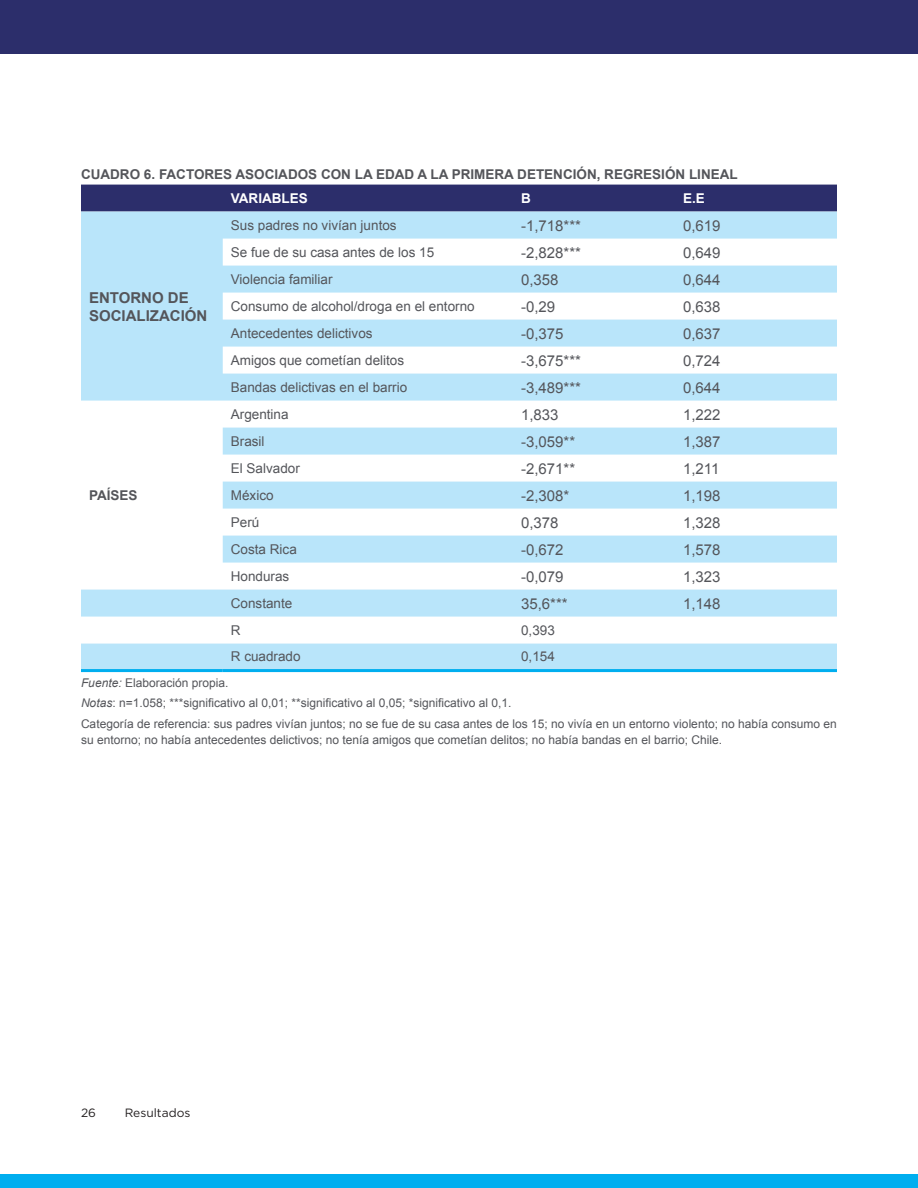
<style>
.page{position:relative;width:918px;height:1188px;background:#fff}
.page>*{position:absolute;margin:0;border:0;box-sizing:border-box;transform-origin:0 0}
.Table_BODY{font:15px "Arial";color:#54555a}
.Table-HEAD{font:700 15px/18px "Arial";color:#54555a}
.Table_BODY-2{font:13.5px "Arial";color:#54555a}
.Table-TITLE{font:700 13.5px "Arial";color:#54555a}
.Table-HEAD-2{font:700 13.5px "Arial";color:#fff}
.Table-HEAD-3{font:700 13.5px "Arial";color:#54555a}
.Table-NOTES{font:12px/16.5px "Arial";color:#54555a}
.t1{font:12px "Gotham";color:#231f20}
.s1{font-style:italic}
</style>
<div class="page">
<div style="left:0;top:1174px;width:918px;height:14px;background:#00aeef"></div>
<div style="left:0;top:0;width:918px;height:54px;background:#2c2e6b"></div>
<div style="left:81px;top:185px;width:756px;height:27px;background:#2c2e6b"></div>
<svg style="left:81px;top:212px;width:756px;height:457px;fill:#b9e5fa"></svg>
<hr style="left:81px;top:669px;width:142px;height:3px;background:#00aeef">
<hr style="left:223px;top:669px;width:290px;height:3px;background:#00aeef">
<hr style="left:513px;top:669px;width:162px;height:3px;background:#00aeef">
<hr style="left:675px;top:669px;width:162px;height:3px;background:#00aeef">
<p class="Table-TITLE" style="left:81px;top:165px;width:658px">CUADRO 6. FACTORES ASOCIADOS CON LA EDAD A LA PRIMERA DETENCIÓN, REGRESIÓN LINEAL</p>
<p class="Table-HEAD-2" style="left:231px;top:189px;width:79px">VARIABLES</p>
<p class="Table-HEAD-2" style="left:521px;top:189px;width:11px">B</p>
<p class="Table-HEAD-2" style="left:683px;top:189px;width:23px">E.E</p>
<p class="Table-HEAD" style="left:89px;top:289px;width:120px">ENTORNO DE<br>SOCIALIZACIÓN</p>
<p class="Table-HEAD-3" style="left:89px;top:486px;width:50px">PAÍSES</p>
<p class="Table_BODY-2" style="left:231px;top:216px;width:167px">Sus padres no vivían juntos</p>
<p class="Table_BODY" style="left:521px;top:215px;width:62px">-1,718***</p>
<p class="Table_BODY" style="left:683px;top:215px;width:39px">0,619</p>
<p class="Table_BODY-2" style="left:231px;top:243px;width:205px">Se fue de su casa antes de los 15</p>
<p class="Table_BODY" style="left:521px;top:242px;width:62px">-2,828***</p>
<p class="Table_BODY" style="left:683px;top:242px;width:39px">0,649</p>
<p class="Table_BODY-2" style="left:231px;top:270px;width:103px">Violencia familiar</p>
<p class="Table_BODY" style="left:521px;top:269px;width:39px">0,358</p>
<p class="Table_BODY" style="left:683px;top:269px;width:39px">0,644</p>
<p class="Table_BODY-2" style="left:231px;top:297px;width:245px">Consumo de alcohol/droga en el entorno</p>
<p class="Table_BODY" style="left:521px;top:296px;width:36px">-0,29</p>
<p class="Table_BODY" style="left:683px;top:296px;width:39px">0,638</p>
<p class="Table_BODY-2" style="left:231px;top:324px;width:143px">Antecedentes delictivos</p>
<p class="Table_BODY" style="left:521px;top:323px;width:44px">-0,375</p>
<p class="Table_BODY" style="left:683px;top:323px;width:39px">0,637</p>
<p class="Table_BODY-2" style="left:231px;top:351px;width:175px">Amigos que cometían delitos</p>
<p class="Table_BODY" style="left:521px;top:350px;width:62px">-3,675***</p>
<p class="Table_BODY" style="left:683px;top:350px;width:39px">0,724</p>
<p class="Table_BODY-2" style="left:231px;top:378px;width:178px">Bandas delictivas en el barrio</p>
<p class="Table_BODY" style="left:521px;top:377px;width:62px">-3,489***</p>
<p class="Table_BODY" style="left:683px;top:377px;width:39px">0,644</p>
<p class="Table_BODY-2" style="left:231px;top:405px;width:59px">Argentina</p>
<p class="Table_BODY" style="left:521px;top:404px;width:39px">1,833</p>
<p class="Table_BODY" style="left:683px;top:404px;width:39px">1,222</p>
<p class="Table_BODY-2" style="left:231px;top:432px;width:35px">Brasil</p>
<p class="Table_BODY" style="left:521px;top:431px;width:56px">-3,059**</p>
<p class="Table_BODY" style="left:683px;top:431px;width:39px">1,387</p>
<p class="Table_BODY-2" style="left:231px;top:459px;width:71px">El Salvador</p>
<p class="Table_BODY" style="left:521px;top:458px;width:56px">-2,671**</p>
<p class="Table_BODY" style="left:683px;top:458px;width:38px">1,211</p>
<p class="Table_BODY-2" style="left:231px;top:486px;width:44px">México</p>
<p class="Table_BODY" style="left:521px;top:485px;width:50px">-2,308*</p>
<p class="Table_BODY" style="left:683px;top:485px;width:39px">1,198</p>
<p class="Table_BODY-2" style="left:231px;top:513px;width:30px">Perú</p>
<p class="Table_BODY" style="left:521px;top:512px;width:39px">0,378</p>
<p class="Table_BODY" style="left:683px;top:512px;width:39px">1,328</p>
<p class="Table_BODY-2" style="left:231px;top:540px;width:68px">Costa Rica</p>
<p class="Table_BODY" style="left:521px;top:539px;width:44px">-0,672</p>
<p class="Table_BODY" style="left:683px;top:539px;width:39px">1,578</p>
<p class="Table_BODY-2" style="left:231px;top:567px;width:60px">Honduras</p>
<p class="Table_BODY" style="left:521px;top:566px;width:44px">-0,079</p>
<p class="Table_BODY" style="left:683px;top:566px;width:39px">1,323</p>
<p class="Table_BODY-2" style="left:231px;top:594px;width:63px">Constante</p>
<p class="Table_BODY" style="left:521px;top:593px;width:48px">35,6***</p>
<p class="Table_BODY" style="left:683px;top:593px;width:39px">1,148</p>
<p class="Table_BODY-2" style="left:231px;top:621px;width:11px">R</p>
<p class="Table_BODY-2" style="left:521px;top:621px;width:35px">0,393</p>
<p class="Table_BODY-2" style="left:231px;top:648px;width:71px">R cuadrado</p>
<p class="Table_BODY-2" style="left:521px;top:648px;width:35px">0,154</p>
<p class="Table-NOTES" style="left:81px;top:674px;width:149px"><span class="s1">Fuente:</span> Elaboración propia.</p>
<p class="Table-NOTES" style="left:81px;top:695px;width:432px"><span class="s1">Notas</span>: n=1.058; ***significativo al 0,01; **significativo al 0,05; *significativo al 0,1.</p>
<p class="Table-NOTES" style="left:81px;top:715px;width:757px">Categoría de referencia: sus padres vivían juntos; no se fue de su casa antes de los 15; no vivía en un entorno violento; no había consumo en su entorno; no había antecedentes delictivos; no tenía amigos que cometían delitos; no había bandas en el barrio; Chile.</p>
<p class="t1" style="left:81px;top:1105px;width:16px">26</p>
<p class="t1" style="left:125px;top:1105px;width:67px">Resultados</p>
</div>
